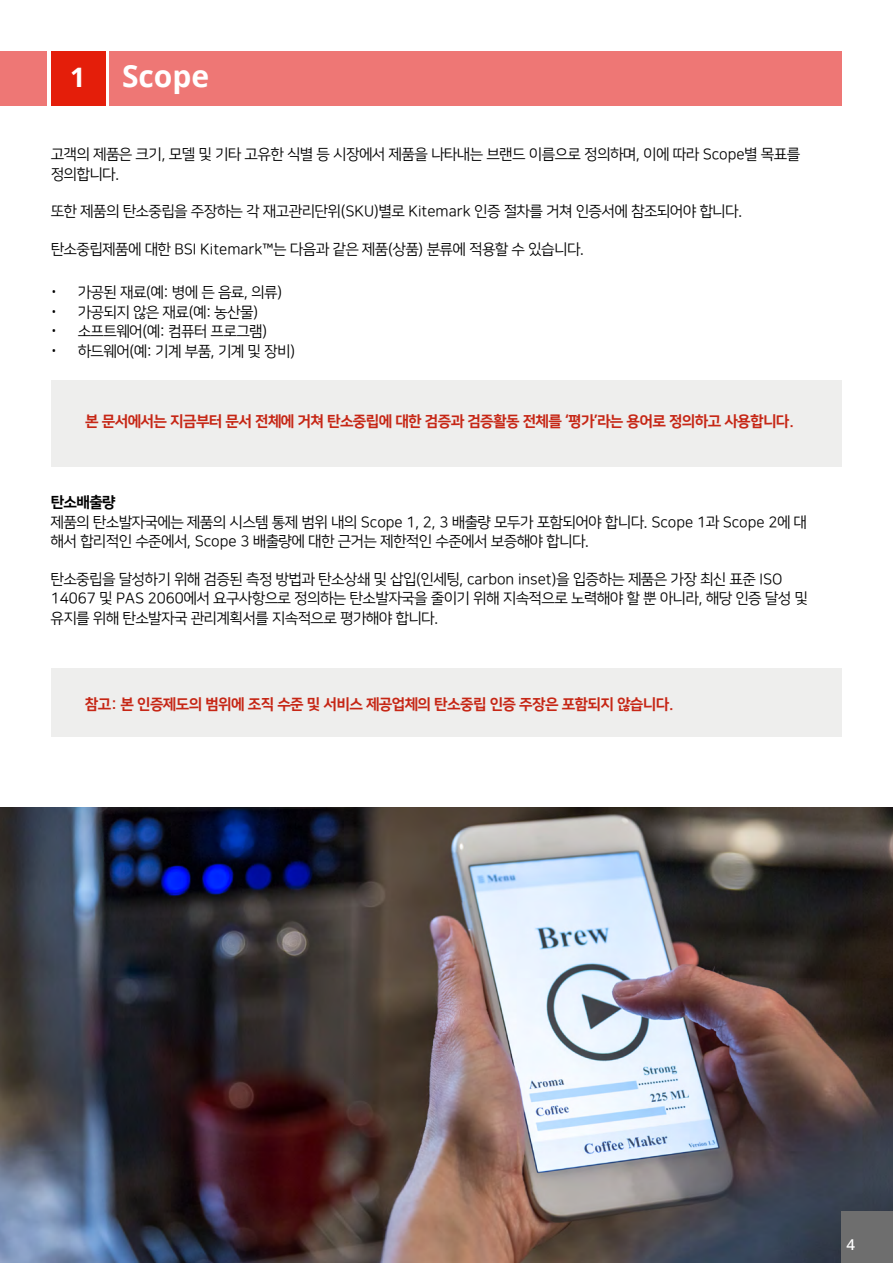
<style>
.page{position:relative;width:893px;height:1263px;background:#fff}
.page>*{position:absolute;margin:0;border:0;box-sizing:border-box;transform-origin:0 0}
.H1_Header_title{font:700 30px "Noto Sans";color:#fff}
.t1{font:700 27px "Noto Sans";color:#fff}
.Body_Copy{font:15px/19.5px "Nanum Square ac R";color:#000}
.Pullout_Copy{font:15px "Nanum Square ac EB";color:#c62615}
._05a__main_body_copy{font:500 15px "Noto Sans";color:#fff}
.s1{font-family:"Noto Sans";font-weight:300}
.s2{font-family:"Nanum Square ac EB"}
</style>
<div class="page">
<img style="left:0;top:807px;width:893px;height:456px">
<div style="left:842px;top:1212px;width:51px;height:51px;background:#6e6e6e"></div>
<div style="left:109px;top:51px;width:733px;height:54px;background:#ee7775"></div>
<div style="left:51px;top:51px;width:54px;height:54px;background:#e41e0a"></div>
<div style="left:0;top:51px;width:47px;height:54px;background:#ee7775"></div>
<div style="left:51px;top:380px;width:791px;height:86px;background:#eeeeed"></div>
<div style="left:51px;top:668px;width:791px;height:68px;background:#eeeeed"></div>
<p class="t1" style="left:71px;top:58px;width:16px">1</p>
<p class="H1_Header_title" style="left:122px;top:55px;width:89px">Scope</p>
<p class="Body_Copy" style="left:51px;top:145px;width:750px">고객의 제품은 크기, 모델 및 기타 고유한 식별 등 시장에서 제품을 나타내는 브랜드 이름으로 정의하며, 이에 따라 Scope별 목표를 정의합니다.</p>
<p class="Body_Copy" style="left:51px;top:202px;width:692px">또한 제품의 탄소중립을 주장하는 각 재고관리단위(SKU)별로 Kitemark 인증 절차를 거쳐 인증서에 참조되어야 합니다.</p>
<p class="Body_Copy" style="left:51px;top:239px;width:534px">탄소중립제품에 대한 BSI Kitemark™는 다음과 같은 제품(상품) 분류에 적용할 수 있습니다.</p>
<p class="Body_Copy" style="left:51px;top:283px;width:233px"><span class="s1">•</span> 가공된 재료(예: 병에 든 음료, 의류)</p>
<p class="Body_Copy" style="left:51px;top:302px;width:209px"><span class="s1">•</span> 가공되지 않은 재료(예: 농산물)</p>
<p class="Body_Copy" style="left:51px;top:322px;width:218px"><span class="s1">•</span> 소프트웨어(예: 컴퓨터 프로그램)</p>
<p class="Body_Copy" style="left:51px;top:341px;width:245px"><span class="s1">•</span> 하드웨어(예: 기계 부품, 기계 및 장비)</p>
<p class="Pullout_Copy" style="left:86px;top:413px;width:710px">본 문서에서는 지금부터 문서 전체에 거쳐 탄소중립에 대한 검증과 검증활동 전체를 ‘평가’라는 용어로 정의하고 사용합니다.</p>
<p class="Body_Copy" style="left:51px;top:493px;width:758px"><span class="s2">탄소배출량<br></span>제품의 탄소발자국에는 제품의 시스템 통제 범위 내의 Scope 1, 2, 3 배출량 모두가 포함되어야 합니다. Scope 1과 Scope 2에 대 해서 합리적인 수준에서, Scope 3 배출량에 대한 근거는 제한적인 수준에서 보증해야 합니다.</p>
<p class="Body_Copy" style="left:51px;top:569px;width:758px">탄소중립을 달성하기 위해 검증된 측정 방법과 탄소상쇄 및 삽입(인세팅, carbon inset)을 입증하는 제품은 가장 최신 표준 ISO<br>14067 및 PAS 2060에서 요구사항으로 정의하는 탄소발자국을 줄이기 위해 지속적으로 노력해야 할 뿐 아니라, 해당 인증 달성 및 유지를 위해 탄소발자국 관리계획서를 지속적으로 평가해야 합니다.</p>
<p class="Pullout_Copy" style="left:85px;top:696px;width:590px">참고: 본 인증제도의 범위에 조직 수준 및 서비스 제공업체의 탄소중립 인증 주장은 포함되지 않습니다.</p>
<p class="_05a__main_body_copy" style="left:846px;top:1236px;width:10px">4</p>
</div>
